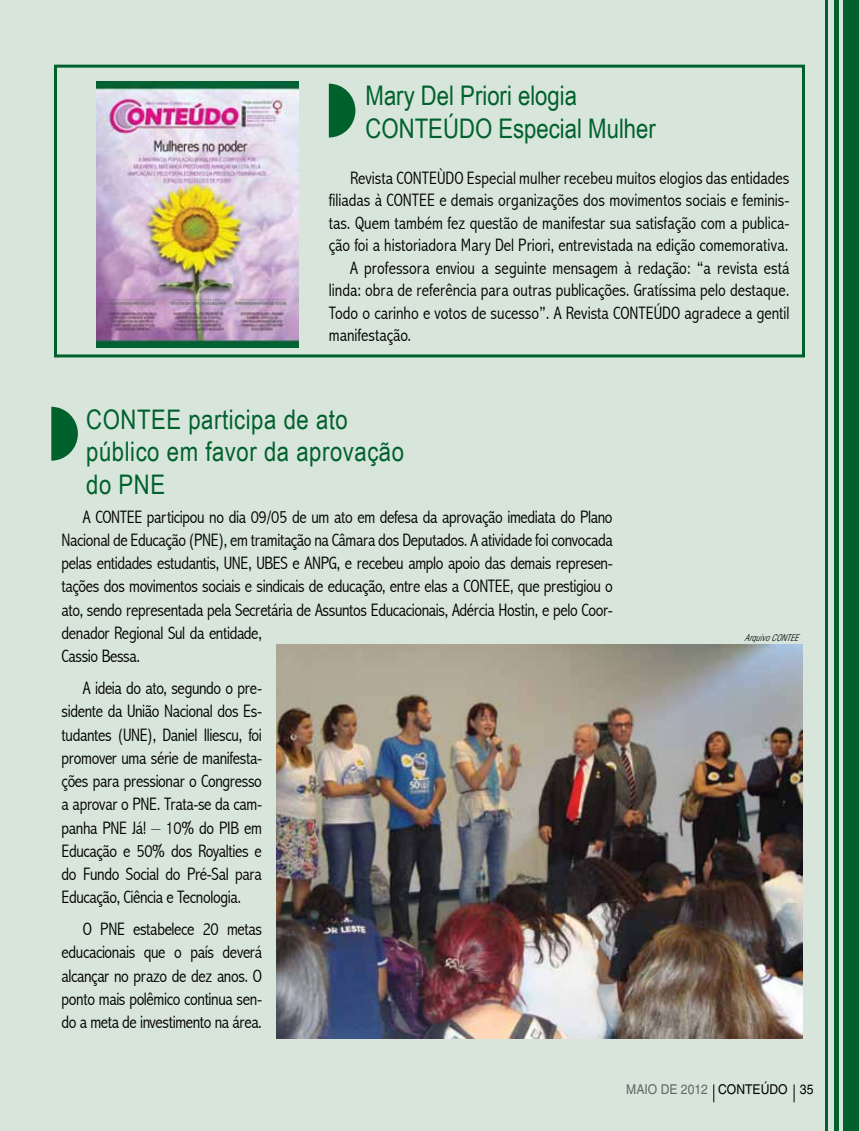
<style>
.page{position:relative;width:859px;height:1131px;background:#d7e5db}
.page>*{position:absolute;margin:0;border:0;box-sizing:border-box;transform-origin:0 0}
.t1{font:27px/32.4px "Arial Narrow";letter-spacing:.02em;color:#00612c}
.t2{font:27px/32.4px "Arial Narrow";color:#00612c}
.t3{font:300 condensed 18px/23.2px "Abadi";letter-spacing:-.02em;color:#000;text-align:justify}
.t4{font:300 condensed 18px "Abadi";color:#000}
.t5{font:13.5px "Helvetica";color:#636466;scale:.9 1}
.t6{font:italic 300 condensed 9px "Helvetica";color:#000}
.s1{color:#000}
</style>
<div class="page">
<div style="left:844px;top:0;width:15px;height:1131px;background:#00612c"></div>
<div style="left:834px;top:0;width:5px;height:1131px;background:#00612c"></div>
<hr style="left:826px;top:0;width:2px;height:1131px;background:#00612c">
<svg style="left:329px;top:84px;width:26px;height:54px"></svg>
<svg style="left:713px;top:1084px;width:1px;height:18px"></svg>
<svg style="left:794px;top:1084px;width:1px;height:18px"></svg>
<div style="left:54px;top:65px;width:751px;height:292px;border:3px solid #00612c"></div>
<img style="left:97px;top:82px;width:202px;height:265px">
<svg style="left:51px;top:407px;width:27px;height:54px"></svg>
<img style="left:276px;top:644px;width:526px;height:395px">
<h1 class="t2" style="left:366px;top:79px;width:292px">Mary Del Priori elogia<br>CONTEÚDO Especial Mulher</h1>
<p class="t4" style="left:350px;top:168px;width:441px">Revista CONTEÙDO Especial mulher recebeu muitos elogios das entidades</p>
<p class="t4" style="left:329px;top:190px;width:462px">filiadas à CONTEE e demais organizações dos movimentos sociais e feminis-</p>
<p class="t4" style="left:329px;top:213px;width:462px">tas. Quem também fez questão de manifestar sua satisfação com a publica-</p>
<p class="t4" style="left:329px;top:235px;width:461px">ção foi a historiadora Mary Del Priori, entrevistada na edição comemorativa.</p>
<p class="t4" style="left:350px;top:258px;width:441px">A professora enviou a seguinte mensagem à redação: “a revista está</p>
<p class="t4" style="left:329px;top:280px;width:462px">linda: obra de referência para outras publicações. Gratíssima pelo destaque.</p>
<p class="t4" style="left:329px;top:303px;width:462px">Todo o carinho e votos de sucesso”. A Revista CONTEÚDO agradece a gentil</p>
<p class="t4" style="left:329px;top:325px;width:84px">manifestação.</p>
<h1 class="t1" style="left:86px;top:402px;width:319px">CONTEE participa de ato público em favor da aprovação do PNE</h1>
<p class="t3" style="left:62px;top:505px;width:553px;text-align:left;text-indent:21px">A CONTEE participou no dia 09/05 de um ato em defesa da aprovação imediata do Plano Nacional de Educação (PNE), em tramitação na Câmara dos Deputados. A atividade foi convocada pelas entidades estudantis, UNE, UBES e ANPG, e recebeu amplo apoio das demais represen&shy;tações dos movimentos sociais e sindicais de educação, entre elas a CONTEE, que prestigiou o ato, sendo representada pela Secretária de Assuntos Educacionais, Adércia Hostin, e pelo Coor&shy;denador Regional Sul da entidade,<br>Cassio Bessa.</p>
<p class="t3" style="left:62px;top:676px;width:202px;text-indent:21px">A ideia do ato, segundo o pre&shy;sidente da União Nacional dos Es&shy;tudantes (UNE), Daniel Iliescu, foi promover uma série de manifesta&shy;ções para pressionar o Congresso a aprovar o PNE. Trata-se da cam&shy;panha PNE Já! – 10% do PIB em Educação e 50% dos Royalties e do Fundo Social do Pré-Sal para Educação, Ciência e Tecnologia.</p>
<p class="t3" style="left:62px;top:917px;width:202px;text-indent:21px">O PNE estabelece 20 metas educacionais que o país deverá alcançar no prazo de dez anos. O ponto mais polêmico continua sen&shy;do a meta de investimento na área.</p>
<p class="t6" style="left:744px;top:633px;width:55px">Arquivo CONTEE</p>
<p class="t5" style="left:626px;top:1081px;width:209px">MAIO DE 2012 <span class="s1">CONTEÚDO 35</span></p>
</div>
